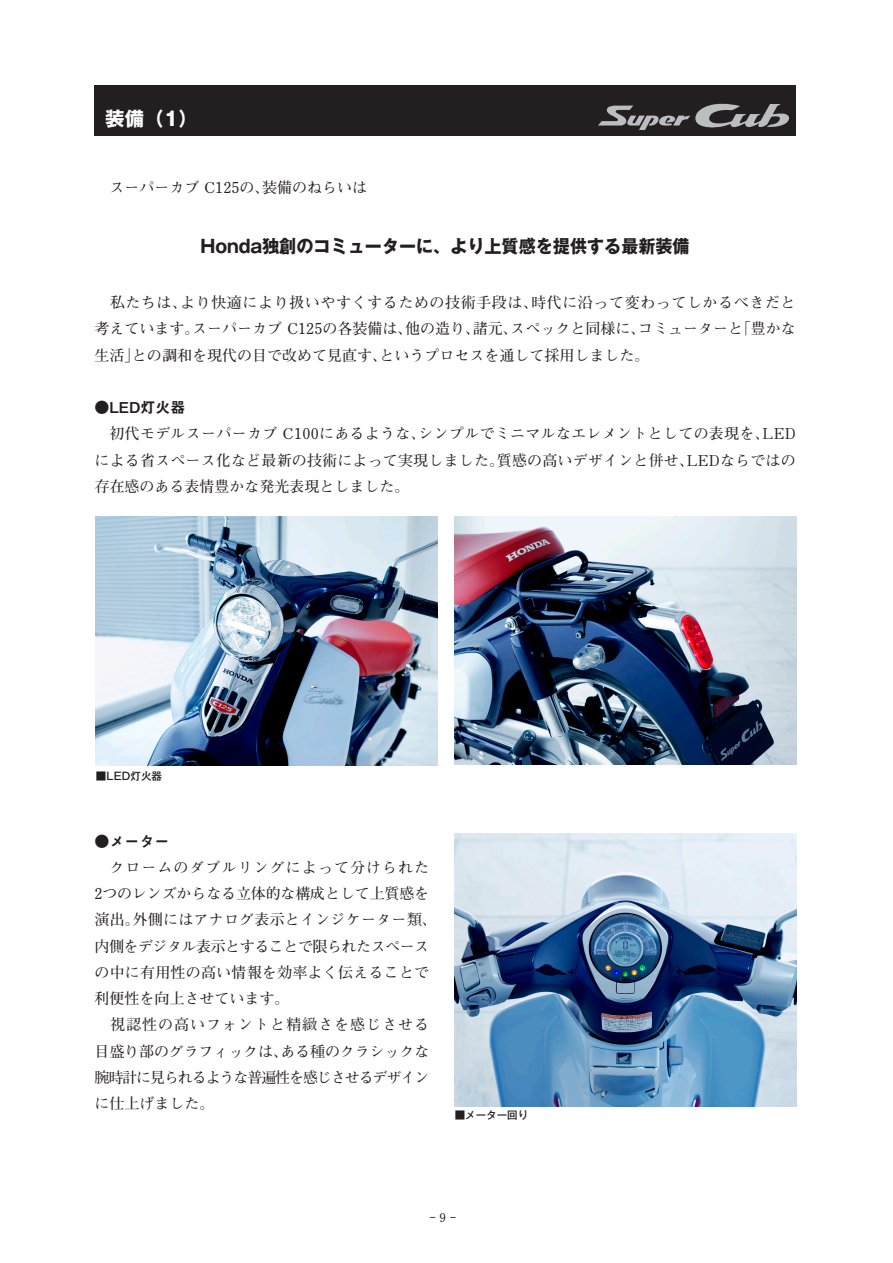
<style>
.page{position:relative;width:893px;height:1263px;background:#fff}
.page>*{position:absolute;margin:0;border:0;box-sizing:border-box;transform-origin:0 0}
.t1{font:700 19.5px "Gothic MB101 Pro";color:#fff}
.t2{font:700 18px "Gothic MB101 Pr 6 N";color:#231f20;scale:.95 1}
.t3{font:700 15px/26.2px "Futo Min A101 Pro";color:#231f20;text-align:justify}
.t4{font:15px "Midashi Go Pr 6 N MB31";color:#231f20}
.t5{font:700 12px "Futo Min A101 Pro";color:#231f20}
.t6{font:500 10.5px "Gothic MB101 Pro";letter-spacing:.005em;color:#231f20}
</style>
<div class="page">
<div style="left:94px;top:85px;width:702px;height:50px;background:#231f20"></div>
<svg style="left:598px;top:103px;width:191px;height:27px"></svg>
<img style="left:455px;top:516px;width:342px;height:249px">
<img style="left:455px;top:833px;width:342px;height:273px">
<img style="left:96px;top:516px;width:342px;height:249px">
<h1 class="t1" style="left:105px;top:102px;width:94px">装備（1）</h1>
<p class="t3" style="left:94px;top:172px;width:274px">　スーパーカブ C125の、装備のねらいは</p>
<p class="t2" style="left:200px;top:231px;width:516px">Honda独創のコミューターに、より上質感を提供する最新装備</p>
<p class="t3" style="left:94px;top:287px;width:703px;text-indent:15px">私たちは、より快適により扱いやすくするための技術手段は、時代に沿って変わってしかるべきだと考えています。スーパーカブ C125の各装備は、他の造り、諸元、スペックと同様に、コミューターと「豊かな生活」との調和を現代の目で改めて見直す、というプロセスを通して採用しました。</p>
<p class="t4" style="left:94px;top:395px;width:93px">●LED灯火器</p>
<p class="t3" style="left:94px;top:419px;width:703px;text-indent:15px">初代モデルスーパーカブ C100にあるような、シンプルでミニマルなエレメントとしての表現を、LEDによる省スペース化など最新の技術によって実現しました。質感の高いデザインと併せ、LEDならではの存在感のある表情豊かな発光表現としました。</p>
<p class="t6" style="left:96px;top:767px;width:68px">■LED灯火器</p>
<p class="t4" style="left:94px;top:829px;width:77px">●メーター</p>
<p class="t3" style="left:94px;top:852px;width:344px;text-align:left;text-indent:15px">クロームのダブルリングによって分けられた<br>2つのレンズからなる立体的な構成として上質感を演出。外側にはアナログ表示とインジケーター類、内側をデジタル表示とすることで限られたスペースの中に有用性の高い情報を効率よく伝えることで利便性を向上させています。</p>
<p class="t3" style="left:94px;top:1010px;width:336px;text-indent:16px">視認性の高いフォントと精緻さを感じさせる目盛り部のグラフィックは、ある種のクラシックな腕時計に見られるような普遍性を感じさせるデザインに仕上げました。</p>
<p class="t6" style="left:455px;top:1107px;width:75px">■メーター回り</p>
<p class="t5" style="left:430px;top:1206px;width:28px">‒9‒</p>
</div>
